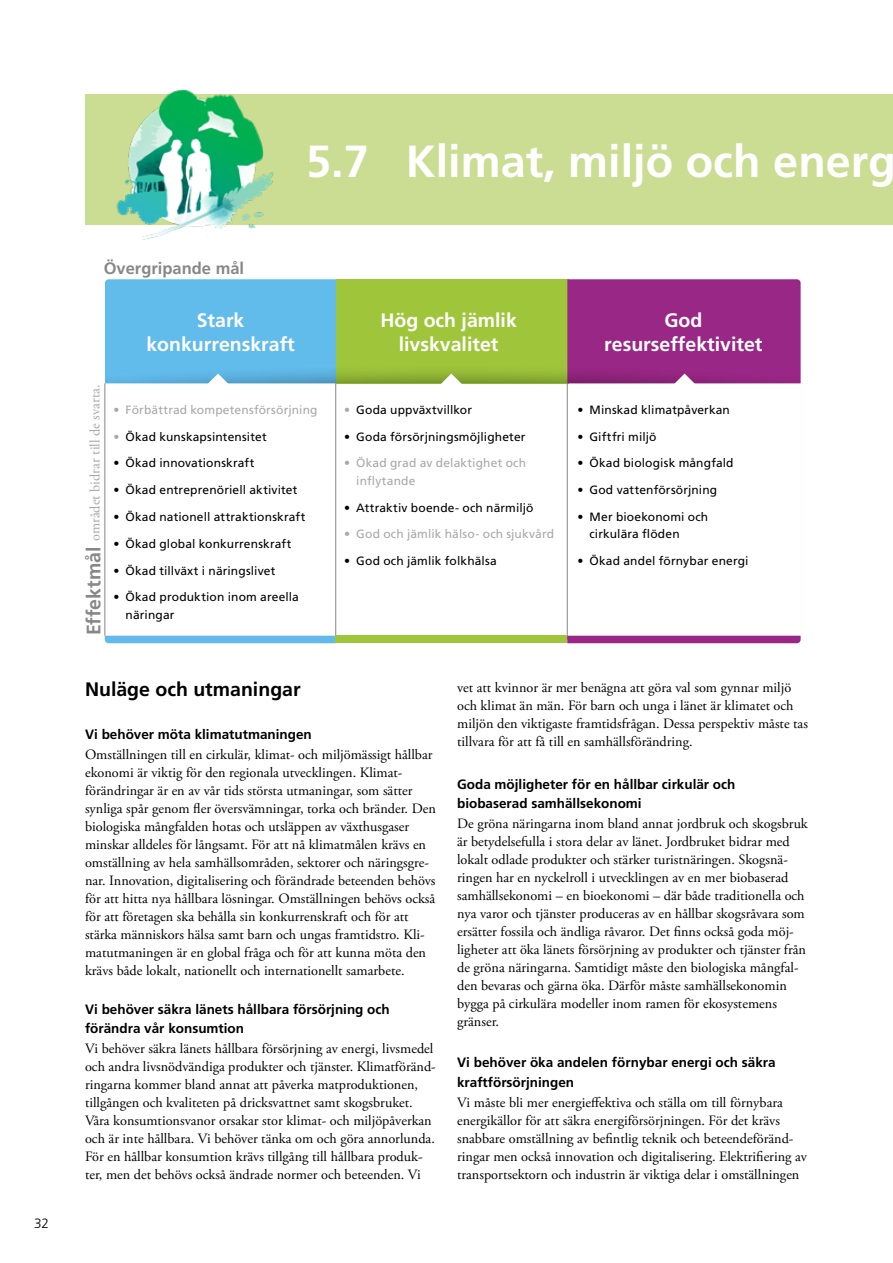
<style>
.page{position:relative;width:893px;height:1263px;background:#fff}
.page>*{position:absolute;margin:0;border:0;box-sizing:border-box;transform-origin:0 0}
.Rubrik_1{font:700 45px "Frutiger LT Std";color:#fff}
.Rubrik_3{font:700 19.5px/24px "Frutiger LT Std";color:#fff;text-align:center}
.Rubrik_2{font:700 19.5px "Frutiger LT Std";color:#000}
.Rubrik_2-2{font:700 19.5px "Frutiger LT Std";color:#878787}
.Rubrik_2-3{font:700 16.5px "Frutiger LT Std";color:#878787}
.Brödtext{font:14.25px/18px "Adobe Garamond Pro";color:#000}
.Brödtext-2{font:14.25px "Adobe Garamond Pro";color:#a8a8a7}
.Rubrik_3-2{font:700 13.5px/19.5px "Frutiger LT Std";color:#000}
.t1{font:300 13.5px "Frutiger LT Std";color:#000}
.t2{font:12px/17.4px "Frutiger LT Std";letter-spacing:.01em;color:#000}
.t3{font:12px/17.4px "Frutiger LT Std";letter-spacing:.01em;color:#a8a8a7}
.s1{color:#a8a8a7}
</style>
<div class="page">
<div style="left:86px;top:94px;width:807px;height:131px;background:#cadd92"></div>
<img style="left:116px;top:89px;width:158px;height:151px">
<hr style="left:800px;top:383px;width:1px;height:253px;background:#878787">
<hr style="left:105px;top:383px;width:1px;height:253px;background:#878787">
<hr style="left:335px;top:383px;width:1px;height:257px;background:#878787">
<hr style="left:567px;top:383px;width:1px;height:257px;background:#878787">
<svg style="left:105px;top:279px;width:696px;height:119px;background:#969a9b"></svg>
<div style="left:105px;top:636px;width:231px;height:7px;background:#61bae9"></div>
<div style="left:336px;top:636px;width:231px;height:7px;background:#9fc63b"></div>
<div style="left:567px;top:636px;width:234px;height:7px;background:#992785"></div>
<p class="t1" style="left:34px;top:1216px;width:17px">32</p>
<p class="Rubrik_1" style="left:306px;top:135px;width:591px">5.7 Klimat, miljö och energ</p>
<p class="Rubrik_2-3" style="left:104px;top:258px;width:142px">Övergripande mål</p>
<p class="Rubrik_3" style="left:146px;top:308px;width:150px">Stark konkurrenskraft</p>
<p class="Rubrik_3" style="left:380px;top:308px;width:138px">Hög och jämlik livskvalitet</p>
<p class="Rubrik_3" style="left:604px;top:308px;width:160px">God resurseffektivitet</p>
<p class="Brödtext-2" style="left:86px;top:541px;width:158px;rotate:-90deg">området bidrar till de svarta.</p>
<p class="Rubrik_2-2" style="left:82px;top:635px;width:90px;rotate:-90deg">Effektmål</p>
<p class="t3" style="left:114px;top:401px;width:205px">• Förbättrad kompetensförsörjning</p>
<p class="t2" style="left:114px;top:428px;width:155px"><span class="s1">•</span> Ökad kunskapsintensitet</p>
<p class="t2" style="left:114px;top:455px;width:142px">• Ökad innovationskraft</p>
<p class="t2" style="left:114px;top:481px;width:185px">• Ökad entreprenöriell aktivitet</p>
<p class="t2" style="left:114px;top:508px;width:193px">• Ökad nationell attraktionskraft</p>
<p class="t2" style="left:114px;top:535px;width:179px">• Ökad global konkurrenskraft</p>
<p class="t2" style="left:114px;top:562px;width:163px">• Ökad tillväxt i näringslivet</p>
<p class="t2" style="left:126px;top:589px;width:175px;text-indent:-12px">• Ökad produktion inom areella näringar</p>
<p class="t2" style="left:344px;top:401px;width:129px"><span class="s1">•</span> Goda uppväxtvillkor</p>
<p class="t2" style="left:344px;top:428px;width:183px">• Goda försörjningsmöjligheter</p>
<p class="t3" style="left:356px;top:455px;width:171px;text-indent:-12px">• Ökad grad av delaktighet och inflytande</p>
<p class="t2" style="left:344px;top:499px;width:191px">• Attraktiv boende- och närmiljö</p>
<p class="t3" style="left:344px;top:526px;width:211px">• God och jämlik hälso- och sjukvård</p>
<p class="t2" style="left:344px;top:552px;width:154px">• God och jämlik folkhälsa</p>
<p class="t2" style="left:577px;top:401px;width:154px">• Minskad klimatpåverkan</p>
<p class="t2" style="left:577px;top:428px;width:81px">• Giftfri miljö</p>
<p class="t2" style="left:577px;top:455px;width:158px">• Ökad biologisk mångfald</p>
<p class="t2" style="left:577px;top:481px;width:141px">• God vattenförsörjning</p>
<p class="t2" style="left:590px;top:508px;width:120px;text-indent:-12px">• Mer bioekonomi och cirkulära flöden</p>
<p class="t2" style="left:577px;top:552px;width:173px">• Ökad andel förnybar energi</p>
<p class="Rubrik_2" style="left:85px;top:678px;width:217px">Nuläge och utmaningar</p>
<p class="Rubrik_3-2" style="left:85px;top:725px;width:228px">Vi behöver möta klimatutmaningen</p>
<p class="Brödtext" style="left:85px;top:746px;width:352px">Omställningen till en cirkulär, klimat- och miljömässigt hållbar ekonomi är viktig för den regionala utvecklingen. Klimat&shy;förändringar är en av vår tids största utmaningar, som sätter synliga spår genom fler översvämningar, torka och bränder. Den biologiska mångfalden hotas och utsläppen av växthusgaser minskar alldeles för långsamt. För att nå klimatmålen krävs en omställning av hela samhällsområden, sektorer och näringsgre&shy;nar. Innovation, digitalisering och förändrade beteenden behövs för att hitta nya hållbara lösningar. Omställningen behövs också för att företagen ska behålla sin konkurrenskraft och för att stärka människors hälsa samt barn och ungas framtidstro. Kli&shy;matutmaningen är en global fråga och för att kunna möta den krävs både lokalt, nationellt och internationellt samarbete.</p>
<p class="Rubrik_3-2" style="left:85px;top:999px;width:306px">Vi behöver säkra länets hållbara försörjning och förändra vår konsumtion</p>
<p class="Brödtext" style="left:85px;top:1040px;width:352px">Vi behöver säkra länets hållbara försörjning av energi, livsmedel och andra livsnödvändiga produkter och tjänster. Klimatföränd&shy;ringarna kommer bland annat att påverka matproduktionen, tillgången och kvaliteten på dricksvattnet samt skogsbruket.<br>Våra konsumtionsvanor orsakar stor klimat- och miljöpåverkan och är inte hållbara. Vi behöver tänka om och göra annorlunda.<br>För en hållbar konsumtion krävs tillgång till hållbara produk&shy;ter, men det behövs också ändrade normer och beteenden. Vi</p>
<p class="Brödtext" style="left:457px;top:679px;width:352px">vet att kvinnor är mer benägna att göra val som gynnar miljö och klimat än män. För barn och unga i länet är klimatet och miljön den viktigaste framtidsfrågan. Dessa perspektiv måste tas tillvara för att få till en samhällsförändring.</p>
<p class="Rubrik_3-2" style="left:457px;top:774px;width:280px">Goda möjligheter för en hållbar cirkulär och biobaserad samhällsekonomi</p>
<p class="Brödtext" style="left:457px;top:815px;width:352px">De gröna näringarna inom bland annat jordbruk och skogsbruk är betydelsefulla i stora delar av länet. Jordbruket bidrar med lokalt odlade produkter och stärker turistnäringen. Skogsnä&shy;ringen har en nyckelroll i utvecklingen av en mer biobaserad samhällsekonomi – en bioekonomi – där både traditionella och nya varor och tjänster produceras av en hållbar skogsråvara som ersätter fossila och ändliga råvaror. Det finns också goda möj&shy;ligheter att öka länets försörjning av produkter och tjänster från de gröna näringarna. Samtidigt måste den biologiska mångfal&shy;den bevaras och gärna öka. Därför måste samhällsekonomin bygga på cirkulära modeller inom ramen för ekosystemens gränser.</p>
<p class="Rubrik_3-2" style="left:457px;top:1053px;width:320px">Vi behöver öka andelen förnybar energi och säkra kraftförsörjningen</p>
<p class="Brödtext" style="left:457px;top:1094px;width:351px">Vi måste bli mer energieffektiva och ställa om till förnybara energikällor för att säkra energiförsörjningen. För det krävs snabbare omställning av befintlig teknik och beteendeföränd&shy;ringar men också innovation och digitalisering. Elektrifiering av transportsektorn och industrin är viktiga delar i omställningen</p>
</div>
